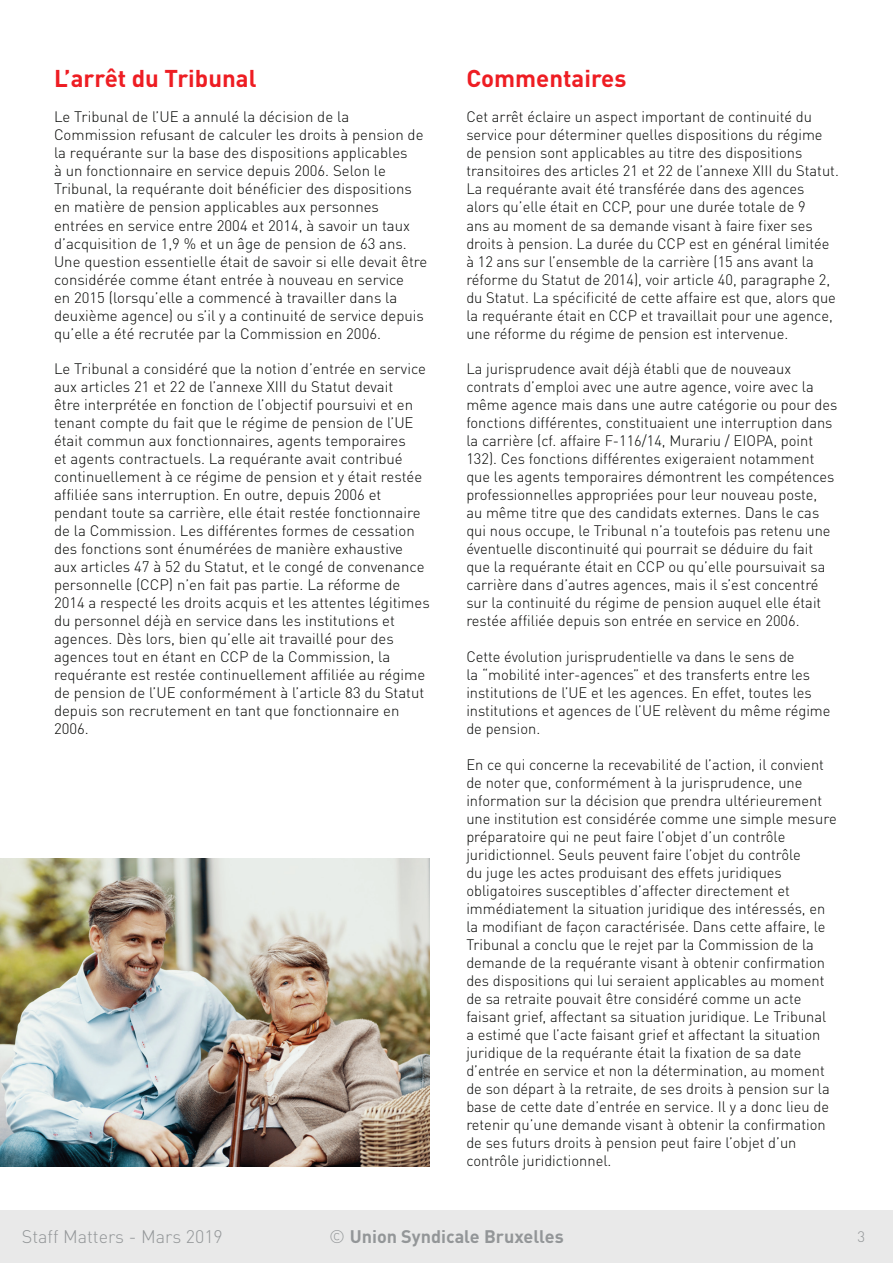
<style>
.page{position:relative;width:893px;height:1263px;background:#fff}
.page>*{position:absolute;margin:0;border:0;box-sizing:border-box;transform-origin:0 0}
.t1{font:700 24px "DIN";color:#ee1d23}
.t2{font:700 18px "DIN Pro";color:#939698}
.t3{font:300 18px "DIN Pro";color:#939698}
.t4{font:300 15px/18px "DIN Pro";color:#040503}
.t5{font:300 15px "DIN Pro";color:#939698}
.s1{font-weight:300}
</style>
<div class="page">
<div style="left:0;top:1210px;width:893px;height:53px;background:#e9e9e9"></div>
<img style="left:0;top:858px;width:430px;height:308px">
<h1 class="t1" style="left:54px;top:63px;width:204px">L’arrêt du Tribunal</h1>
<p class="t4" style="left:54px;top:107px;width:375px">Le Tribunal de l’UE a annulé la décision de la Commission refusant de calculer les droits à pension de la requérante sur la base des dispositions applicables<br>à un fonctionnaire en service depuis 2006. Selon le Tribunal, la requérante doit bénéficier des dispositions en matière de pension applicables aux personnes entrées en service entre 2004 et 2014, à savoir un taux d’acquisition de 1,9 % et un âge de pension de 63 ans.<br>Une question essentielle était de savoir si elle devait être considérée comme étant entrée à nouveau en service<br>en 2015 (lorsqu’elle a commencé à travailler dans la deuxième agence) ou s’il y a continuité de service depuis qu’elle a été recrutée par la Commission en 2006.</p>
<p class="t4" style="left:54px;top:359px;width:377px">Le Tribunal a considéré que la notion d’entrée en service aux articles 21 et 22 de l’annexe XIII du Statut devait<br>être interprétée en fonction de l’objectif poursuivi et en tenant compte du fait que le régime de pension de l’UE était commun aux fonctionnaires, agents temporaires<br>et agents contractuels. La requérante avait contribué continuellement à ce régime de pension et y était restée affiliée sans interruption. En outre, depuis 2006 et pendant toute sa carrière, elle était restée fonctionnaire de la Commission. Les différentes formes de cessation des fonctions sont énumérées de manière exhaustive aux articles 47 à 52 du Statut, et le congé de convenance personnelle (CCP) n’en fait pas partie. La réforme de 2014 a respecté les droits acquis et les attentes légitimes du personnel déjà en service dans les institutions et agences. Dès lors, bien qu’elle ait travaillé pour des agences tout en étant en CCP de la Commission, la requérante est restée continuellement affiliée au régime de pension de l’UE conformément à l’article 83 du Statut depuis son recrutement en tant que fonctionnaire en 2006.</p>
<h1 class="t1" style="left:466px;top:63px;width:162px">Commentaires</h1>
<p class="t4" style="left:466px;top:107px;width:374px">Cet arrêt éclaire un aspect important de continuité du service pour déterminer quelles dispositions du régime de pension sont applicables au titre des dispositions transitoires des articles 21 et 22 de l’annexe XIII du Statut.<br>La requérante avait été transférée dans des agences alors qu’elle était en CCP, pour une durée totale de 9<br>ans au moment de sa demande visant à faire fixer ses droits à pension. La durée du CCP est en général limitée à 12 ans sur l’ensemble de la carrière (15 ans avant la réforme du Statut de 2014), voir article 40, paragraphe 2, du Statut. La spécificité de cette affaire est que, alors que la requérante était en CCP et travaillait pour une agence, une réforme du régime de pension est intervenue.</p>
<p class="t4" style="left:466px;top:359px;width:373px">La jurisprudence avait déjà établi que de nouveaux contrats d’emploi avec une autre agence, voire avec la même agence mais dans une autre catégorie ou pour des fonctions différentes, constituaient une interruption dans la carrière (cf. affaire F-116/14, Murariu / EIOPA, point 132). Ces fonctions différentes exigeraient notamment que les agents temporaires démontrent les compétences professionnelles appropriées pour leur nouveau poste,<br>au même titre que des candidats externes. Dans le cas qui nous occupe, le Tribunal n’a toutefois pas retenu une éventuelle discontinuité qui pourrait se déduire du fait que la requérante était en CCP ou qu’elle poursuivait sa carrière dans d’autres agences, mais il s’est concentré sur la continuité du régime de pension auquel elle était restée affiliée depuis son entrée en service en 2006.</p>
<p class="t4" style="left:466px;top:647px;width:366px">Cette évolution jurisprudentielle va dans le sens de<br>la “mobilité inter-agences” et des transferts entre les institutions de l’UE et les agences. En effet, toutes les institutions et agences de l’UE relèvent du même régime de pension.</p>
<p class="t4" style="left:466px;top:755px;width:372px">En ce qui concerne la recevabilité de l’action, il convient de noter que, conformément à la jurisprudence, une information sur la décision que prendra ultérieurement une institution est considérée comme une simple mesure préparatoire qui ne peut faire l’objet d’un contrôle juridictionnel. Seuls peuvent faire l’objet du contrôle<br>du juge les actes produisant des effets juridiques obligatoires susceptibles d’affecter directement et immédiatement la situation juridique des intéressés, en la modifiant de façon caractérisée. Dans cette affaire, le Tribunal a conclu que le rejet par la Commission de la demande de la requérante visant à obtenir confirmation des dispositions qui lui seraient applicables au moment de sa retraite pouvait être considéré comme un acte faisant grief, affectant sa situation juridique. Le Tribunal a estimé que l’acte faisant grief et affectant la situation juridique de la requérante était la fixation de sa date d’entrée en service et non la détermination, au moment de son départ à la retraite, de ses droits à pension sur la base de cette date d’entrée en service. Il y a donc lieu de retenir qu’une demande visant à obtenir la confirmation de ses futurs droits à pension peut faire l’objet d’un contrôle juridictionnel.</p>
<p class="t3" style="left:22px;top:1222px;width:203px">Staff Matters - Mars 2019</p>
<p class="t2" style="left:329px;top:1222px;width:236px"><span class="s1">©</span> Union Syndicale Bruxelles</p>
<p class="t5" style="left:857px;top:1225px;width:9px">3</p>
</div>
